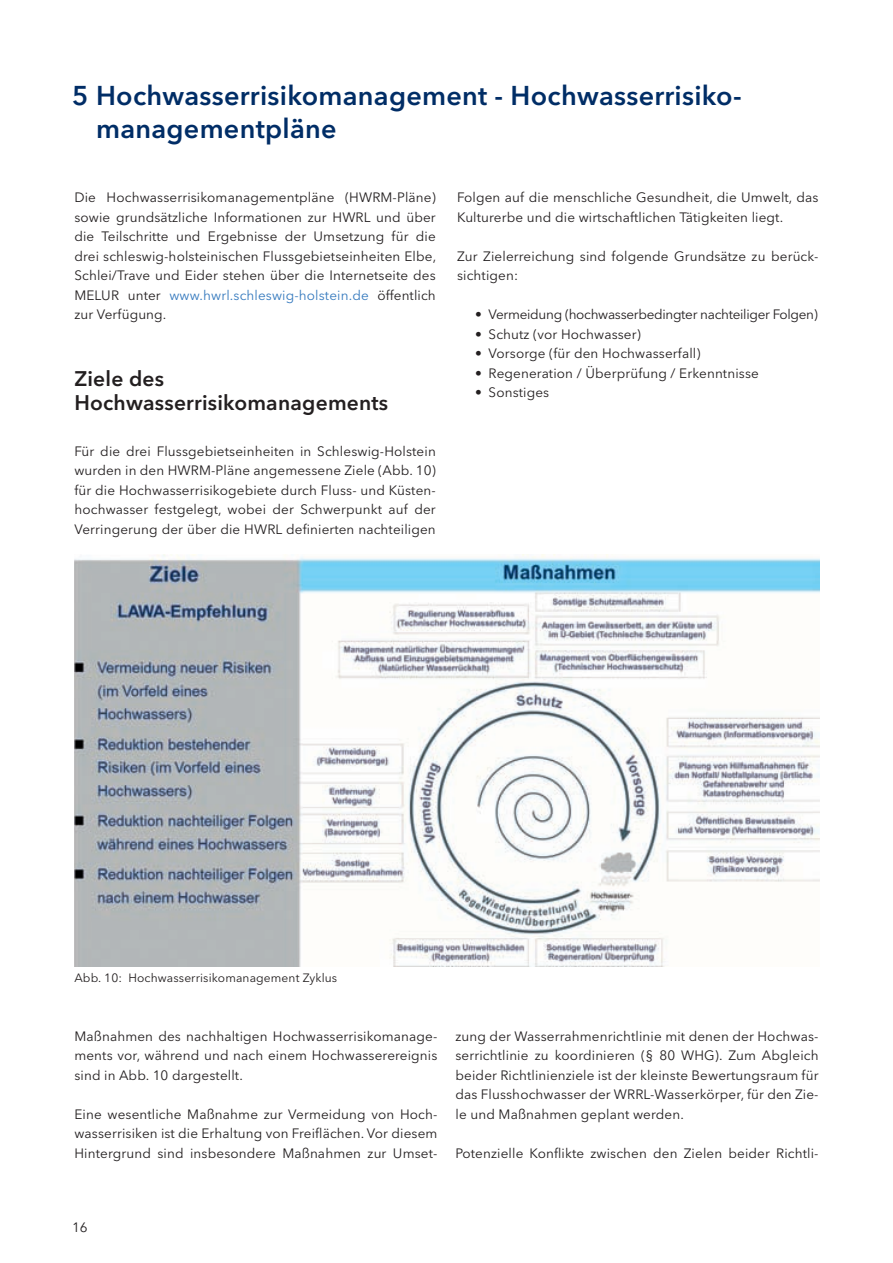
<style>
.page{position:relative;width:893px;height:1263px;background:#fff}
.page>*{position:absolute;margin:0;border:0;box-sizing:border-box;transform-origin:0 0}
.t1{font:600 27px/33px "Avenir Next LT Pro";letter-spacing:.01em;color:#002d66}
.t2{font:600 21px/24px "Avenir Next LT Pro";letter-spacing:.01em;color:#231f20}
.t3{font:13.5px/19.5px "Avenir Next LT Pro";letter-spacing:.01em;color:#231f20;text-align:justify}
.t4{font:13.5px "Avenir Next LT Pro";letter-spacing:-.02em;color:#231f20}
.t5{font:12px "Avenir Next LT Pro";letter-spacing:.01em;color:#231f20}
.s1{color:#367abe}
</style>
<div class="page">
<img style="left:74px;top:554px;width:746px;height:412px">
<h1 class="t1" style="left:96px;top:79px;width:645px;text-indent:-24px">5 Hochwasserrisikomanagement - Hochwasserrisiko&shy;managementpläne</h1>
<p class="t3" style="left:74px;top:188px;width:363px">Die Hochwasserrisikomanagementpläne (HWRM-Pläne) sowie grundsätzliche Informationen zur HWRL und über die Teilschritte und Ergebnisse der Umsetzung für die drei schleswig-holsteinischen Flussgebietseinheiten Elbe, Schlei/Trave und Eider stehen über die Internetseite des MELUR unter <span class="s1">www.hwrl.schleswig-holstein.de</span> öffentlich zur Verfügung.</p>
<h2 class="t2" style="left:74px;top:367px;width:315px">Ziele des<br>Hochwasserrisikomanagements</h2>
<p class="t3" style="left:74px;top:441px;width:363px">Für die drei Flussgebietseinheiten in Schleswig-Holstein wurden in den HWRM-Pläne angemessene Ziele (Abb. 10) für die Hochwasserrisikogebiete durch Fluss- und Küsten&shy;hochwasser festgelegt, wobei der Schwerpunkt auf der Verringerung der über die HWRL definierten nachteiligen</p>
<p class="t3" style="left:457px;top:188px;width:363px">Folgen auf die menschliche Gesundheit, die Umwelt, das<br>Kulturerbe und die wirtschaftlichen Tätigkeiten liegt.</p>
<p class="t3" style="left:457px;top:246px;width:363px">Zur Zielerreichung sind folgende Grundsätze zu berück&shy;sichtigen:</p>
<p class="t4" style="left:475px;top:306px;width:344px">• Vermeidung (hochwasserbedingter nachteiliger Folgen)</p>
<p class="t3" style="left:475px;top:324px;width:167px">• Schutz (vor Hochwasser)</p>
<p class="t3" style="left:475px;top:344px;width:227px">• Vorsorge (für den Hochwasserfall)</p>
<p class="t3" style="left:475px;top:363px;width:285px">• Regeneration / Überprüfung / Erkenntnisse</p>
<p class="t3" style="left:475px;top:383px;width:76px">• Sonstiges</p>
<p class="t5" style="left:74px;top:971px;width:264px">Abb. 10: Hochwasserrisikomanagement Zyklus</p>
<p class="t3" style="left:74px;top:1026px;width:365px">Maßnahmen des nachhaltigen Hochwasserrisikomanage&shy;ments vor, während und nach einem Hochwasserereignis sind in Abb. 10 dargestellt.</p>
<p class="t3" style="left:74px;top:1104px;width:365px">Eine wesentliche Maßnahme zur Vermeidung von Hoch&shy;wasserrisiken ist die Erhaltung von Freiflächen. Vor diesem Hintergrund sind insbesondere Maßnahmen zur Umset-</p>
<p class="t3" style="left:455px;top:1026px;width:365px">zung der Wasserrahmenrichtlinie mit denen der Hochwas&shy;serrichtlinie zu koordinieren (§ 80 WHG). Zum Abgleich beider Richtlinienziele ist der kleinste Bewertungsraum für das Flusshochwasser der WRRL-Wasserkörper, für den Zie&shy;le und Maßnahmen geplant werden.</p>
<p class="t3" style="left:455px;top:1143px;width:365px">Potenzielle Konflikte zwischen den Zielen beider Richtli-</p>
<p class="t3" style="left:72px;top:1217px;width:17px">16</p>
</div>
